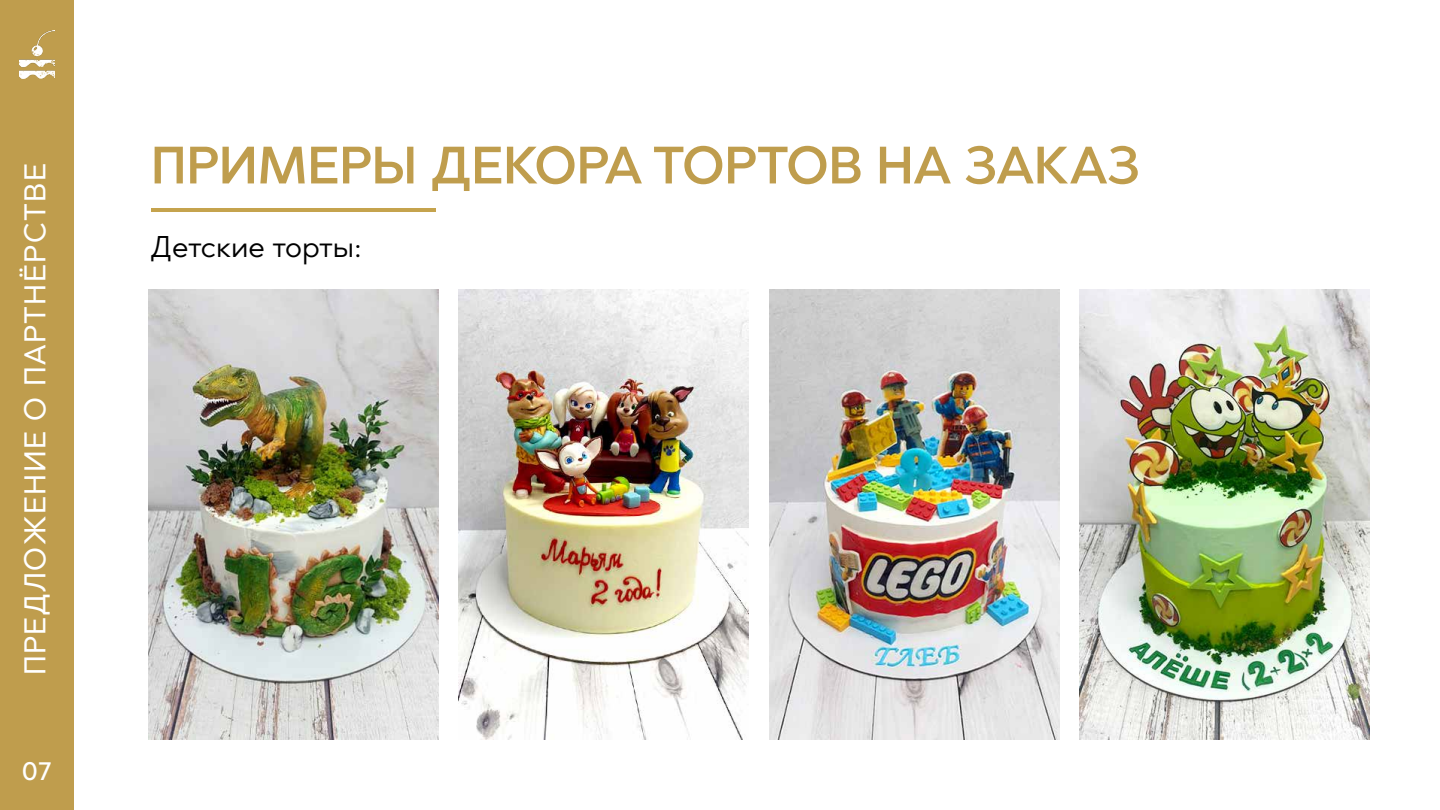
<style>
.page{position:relative;width:1440px;height:810px;background:#fff}
.page>*{position:absolute;margin:0;border:0;box-sizing:border-box;transform-origin:0 0}
.t1{font:600 52.5px "Abrade";color:#bf9d4d}
.t2{font:500 30px "Abrade";letter-spacing:.05em;color:#fff}
.t3{font:30px "Abrade";color:#000}
</style>
<div class="page">
<img style="left:1079px;top:290px;width:290px;height:449px">
<img style="left:769px;top:290px;width:290px;height:449px">
<img style="left:459px;top:290px;width:290px;height:449px">
<img style="left:148px;top:290px;width:290px;height:449px">
<hr style="left:151px;top:208px;width:285px;height:3px;background:#c5a34d">
<div style="left:0;top:0;width:74px;height:810px;background:#bf9d4d"></div>
<img style="left:19px;top:30px;width:35px;height:49px">
<p class="t2" style="left:15px;top:675px;width:513px;rotate:-90deg">ПРЕДЛОЖЕНИЕ О ПАРТНЁРСТВЕ</p>
<p class="t2" style="left:22px;top:750px;width:31px">07</p>
<p class="t1" style="left:151px;top:130px;width:990px">ПРИМЕРЫ ДЕКОРА ТОРТОВ НА ЗАКАЗ</p>
<p class="t3" style="left:151px;top:226px;width:212px">Детские торты:</p>
</div>
